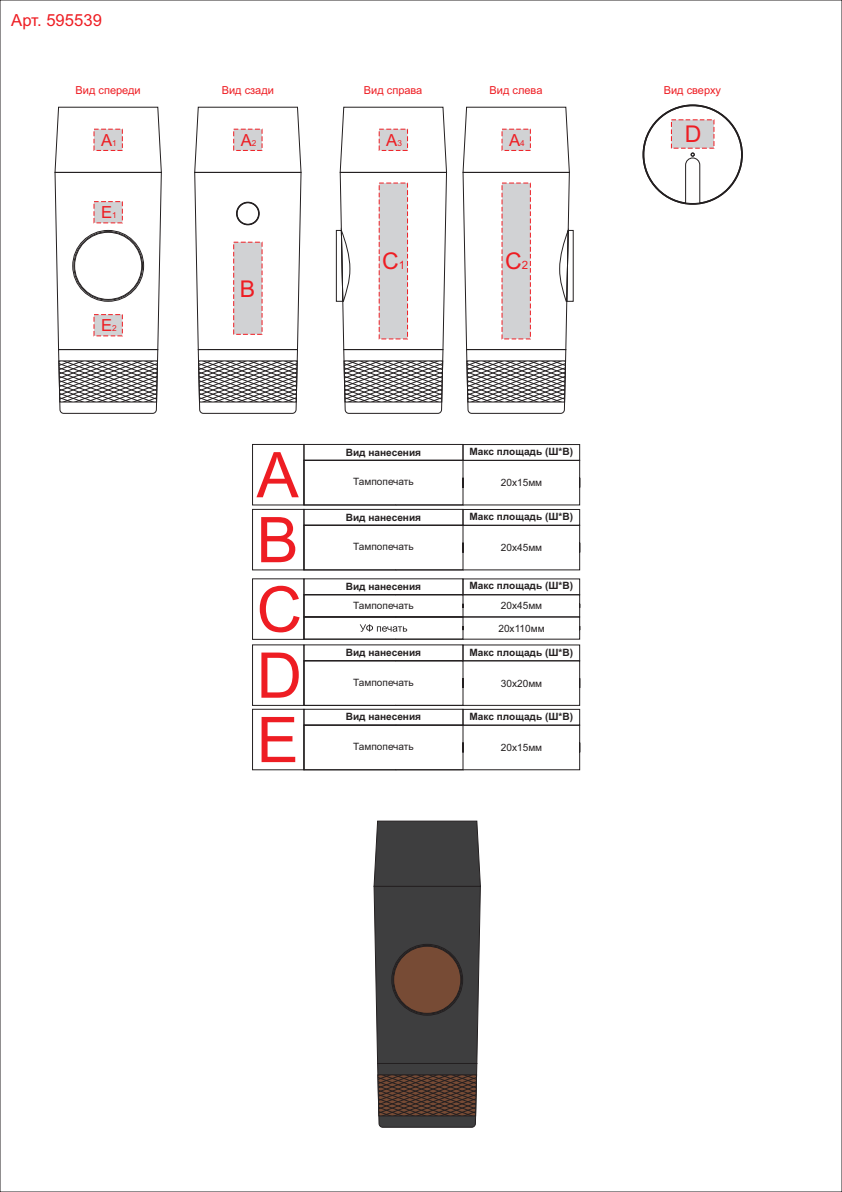
<style>
.page{position:relative;width:842px;height:1192px;background:#fff}
.page>*{position:absolute;margin:0;border:0;box-sizing:border-box;transform-origin:0 0}
.t1{font:63.05px "Arial";color:#ee1d23}
.t2{font:23.1px "Arial";color:#ee1d23}
.t3{font:16.65px "Arial";color:#ee1d23}
.t4{font:11px "Arial";color:#ee1d23}
.t5{font:700 10.1px "Arial";color:#231f20}
.t6{font:10.1px "Arial";color:#231f20}
.s1{font-size:8.3px}
.s2{font-size:11.5px}
</style>
<div class="page">
<svg style="left:195px;top:107px;width:106px;height:306px"></svg>
<svg style="left:336px;top:107px;width:111px;height:306px"></svg>
<svg style="left:463px;top:107px;width:110px;height:306px"></svg>
<svg style="left:55px;top:107px;width:106px;height:306px"></svg>
<svg style="left:643px;top:105px;width:99px;height:99px"></svg>
<div style="left:252px;top:444px;width:52px;height:61px;border:1px solid #231f20"></div>
<div style="left:252px;top:509px;width:52px;height:61px;border:1px solid #231f20"></div>
<div style="left:252px;top:578px;width:52px;height:62px;border:1px solid #231f20"></div>
<div style="left:252px;top:645px;width:52px;height:61px;border:1px solid #231f20"></div>
<svg style="left:374px;top:821px;width:106px;height:306px;background:#474342"></svg>
<div style="left:392px;top:944px;width:71px;height:71px;background:#282526;border:1px solid #231f20;border-radius:50%"></div>
<div style="left:393px;top:945px;width:69px;height:69px;background:#272222;border:1px solid #231f20;border-radius:50%"></div>
<div style="left:394px;top:946px;width:67px;height:67px;background:#774b35;border:1px solid #231f20;border-radius:50%"></div>
<div style="left:252px;top:709px;width:52px;height:61px;border:1px solid #231f20"></div>
<svg style="left:303px;top:443px;width:277px;height:328px"></svg>
<h3 class="t3" style="left:11px;top:13px;width:92px">Арт. 595539</h3>
<p class="t4" style="left:76px;top:86px;width:67px">Вид спереди</p>
<p class="t4" style="left:222px;top:86px;width:54px">Вид сзади</p>
<p class="t4" style="left:364px;top:86px;width:60px">Вид справа</p>
<p class="t4" style="left:490px;top:86px;width:54px">Вид слева</p>
<p class="t4" style="left:664px;top:86px;width:59px">Вид сверху</p>
<h3 class="t3" style="left:101px;top:134px;width:17px">А<span class="s1">1</span></h3>
<h3 class="t3" style="left:241px;top:134px;width:17px">А<span class="s1">2</span></h3>
<h3 class="t3" style="left:386px;top:134px;width:17px">А<span class="s1">3</span></h3>
<h3 class="t3" style="left:509px;top:134px;width:17px">А<span class="s1">4</span></h3>
<h3 class="t3" style="left:101px;top:206px;width:17px">E<span class="s1">1</span></h3>
<h3 class="t3" style="left:101px;top:319px;width:17px">E<span class="s1">2</span></h3>
<h2 class="t2" style="left:240px;top:280px;width:17px">B</h2>
<h2 class="t2" style="left:382px;top:252px;width:25px">C<span class="s2">1</span></h2>
<h2 class="t2" style="left:505px;top:252px;width:25px">C<span class="s2">2</span></h2>
<h1 class="t1" style="left:257px;top:451px;width:44px">А</h1>
<p class="t5" style="left:346px;top:448px;width:77px">Вид нанесения</p>
<p class="t5" style="left:469px;top:448px;width:105px">Макс площадь (Ш*В)</p>
<p class="t6" style="left:353px;top:478px;width:62px">Тампопечать</p>
<p class="t6" style="left:501px;top:479px;width:43px">20x15мм</p>
<h1 class="t1" style="left:257px;top:516px;width:44px">B</h1>
<p class="t5" style="left:346px;top:513px;width:77px">Вид нанесения</p>
<p class="t5" style="left:469px;top:513px;width:105px">Макс площадь (Ш*В)</p>
<p class="t6" style="left:353px;top:543px;width:62px">Тампопечать</p>
<p class="t6" style="left:501px;top:544px;width:43px">20x45мм</p>
<h1 class="t1" style="left:257px;top:586px;width:47px">C</h1>
<p class="t5" style="left:346px;top:583px;width:77px">Вид нанесения</p>
<p class="t5" style="left:469px;top:582px;width:105px">Макс площадь (Ш*В)</p>
<p class="t6" style="left:353px;top:602px;width:62px">Тампопечать</p>
<p class="t6" style="left:501px;top:602px;width:43px">20x45мм</p>
<p class="t6" style="left:498px;top:625px;width:48px">20x110мм</p>
<h1 class="t1" style="left:257px;top:652px;width:47px">D</h1>
<p class="t5" style="left:346px;top:649px;width:77px">Вид нанесения</p>
<p class="t5" style="left:469px;top:648px;width:105px">Макс площадь (Ш*В)</p>
<p class="t6" style="left:353px;top:678px;width:62px">Тампопечать</p>
<p class="t6" style="left:501px;top:679px;width:43px">30x20мм</p>
<h1 class="t1" style="left:257px;top:716px;width:44px">E</h1>
<p class="t5" style="left:346px;top:713px;width:77px">Вид нанесения</p>
<p class="t5" style="left:469px;top:713px;width:105px">Макс площадь (Ш*В)</p>
<p class="t6" style="left:353px;top:743px;width:62px">Тампопечать</p>
<p class="t6" style="left:501px;top:744px;width:43px">20x15мм</p>
<h2 class="t2" style="left:685px;top:125px;width:18px">D</h2>
</div>
